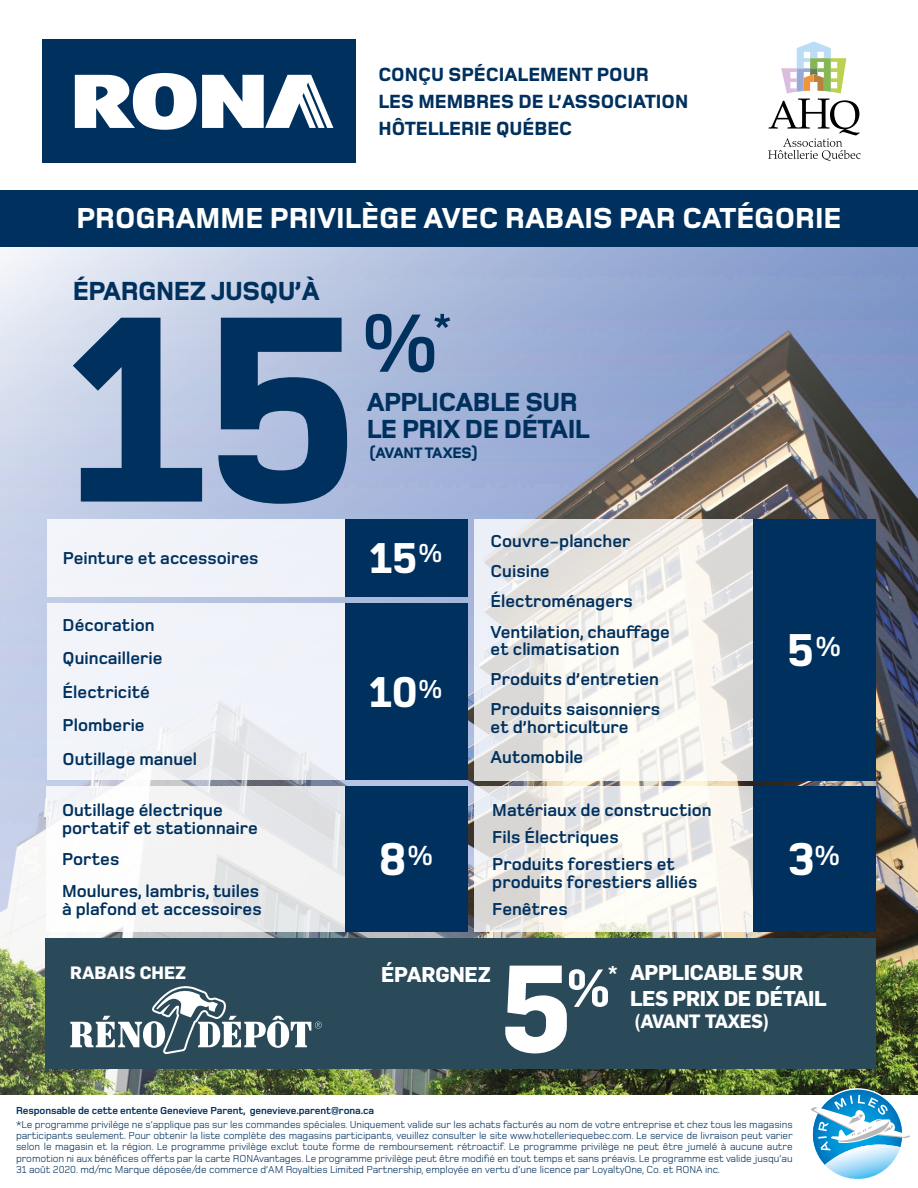
<style>
.page{position:relative;width:918px;height:1188px;background:#fff}
.page>*{position:absolute;margin:0;border:0;box-sizing:border-box;transform-origin:0 0}
.t1{font:700 121.2px "Flama";color:#fff}
.t2{font:700 51.3px "Flama";color:#fff}
.t3{font:800 47.85px "Foundry Monoline";color:#fff}
.t4{font:800 44.85px "Foundry Monoline";color:#fff}
.t5{font:800 30px "Foundry Monoline";color:#fff}
.t6{font:800 27.15px/27.2px "Foundry Monoline";letter-spacing:-.02em;color:#00305d}
.t7{font:700 21.6px "Flama";color:#fff}
.t8{font:700 21px/25.2px "Flama";letter-spacing:-.02em;color:#fff}
.t9{font:800 19.8px/27px "Foundry Monoline";color:#00305d}
.t10{font:700 18.9px "Flama";letter-spacing:-.025em;color:#fff}
.t11{font:700 17.85px/30px "Foundry Monoline";color:#00305d}
.t12{font:700 17.55px "Flama";color:#fff}
.t13{font:800 15.75px "Foundry Monoline";letter-spacing:-.02em;color:#00305d}
.t14{font:10.5px/11.2px "Foundry Monoline";letter-spacing:-.01em;color:#00305d;text-align:justify}
.t15{font:700 10.5px "Foundry Monoline";letter-spacing:-.01em;color:#00305d}
</style>
<div class="page">
<img style="left:0;top:246px;width:918px;height:849px">
<div style="left:0;top:190px;width:918px;height:56px;background:#00305d"></div>
<svg style="left:434px;top:314px;width:16px;height:14px"></svg>
<svg style="left:73px;top:314px;width:361px;height:190px;background:#6984a8"></svg>
<svg style="left:811px;top:1095px;width:99px;height:84px"></svg>
<div style="left:42px;top:40px;width:314px;height:123px;background:#00305d"></div>
<svg style="left:75px;top:73px;width:258px;height:57px"></svg>
<div style="left:47px;top:519px;width:421px;height:77px;background:#f0f3f9"></div>
<svg style="left:47px;top:603px;width:298px;height:177px;fill:#f0f3f9"></svg>
<svg style="left:47px;top:786px;width:298px;height:146px"></svg>
<svg style="left:474px;top:519px;width:279px;height:261px"></svg>
<div style="left:345px;top:519px;width:123px;height:77px;background:#00305d"></div>
<div style="left:345px;top:603px;width:122px;height:177px;background:#00305d"></div>
<div style="left:345px;top:786px;width:123px;height:146px;background:#00305d"></div>
<div style="left:753px;top:519px;width:123px;height:261px;background:#00305d"></div>
<svg style="left:474px;top:786px;width:279px;height:146px;fill:#f7f6ee"></svg>
<div style="left:753px;top:786px;width:123px;height:146px;background:#00305d"></div>
<svg style="left:768px;top:41px;width:93px;height:120px"></svg>
<div style="left:46px;top:938px;width:830px;height:131px;background:#2a4a59"></div>
<svg style="left:70px;top:986px;width:252px;height:68px"></svg>
<h3 class="t9" style="left:379px;top:61px;width:311px">CONÇU SPÉCIALEMENT POUR<br>LES MEMBRES DE L’ASSOCIATION<br>HÔTELLERIE QUÉBEC</h3>
<h3 class="t5" style="left:76px;top:202px;width:767px">PROGRAMME PRIVILÈGE AVEC RABAIS PAR CATÉGORIE</h3>
<h3 class="t6" style="left:73px;top:278px;width:248px">ÉPARGNEZ JUSQU’À</h3>
<h3 class="t11" style="left:63px;top:543px;width:197px">Peinture et accessoires</h3>
<h3 class="t11" style="left:63px;top:608px;width:136px;line-height:33.5px">Décoration<br>Quincaillerie<br>Électricité<br>Plomberie<br>Outillage manuel</h3>
<h3 class="t11" style="left:62px;top:801px;width:197px;line-height:18px">Outillage électrique portatif et stationnaire</h3>
<h3 class="t11" style="left:62px;top:844px;width:199px;line-height:31.5px">Portes<br>Moulures, lambris, tuiles</h3>
<h3 class="t11" style="left:62px;top:894px;width:201px">à plafond et accessoires</h3>
<h3 class="t6" style="left:367px;top:388px;width:225px">APPLICABLE SUR<br>LE PRIX DE DÉTAIL</h3>
<h3 class="t13" style="left:370px;top:444px;width:109px">(AVANT TAXES)</h3>
<h3 class="t4" style="left:369px;top:534px;width:75px">15<sup>%</sup></h3>
<h3 class="t4" style="left:369px;top:668px;width:75px">10<sup>%</sup></h3>
<h3 class="t3" style="left:379px;top:834px;width:56px">8<sup>%</sup></h3>
<h3 class="t11" style="left:491px;top:527px;width:181px">Couvre-plancher<br>Cuisine<br>Électroménagers<br>Ventilation, chauffage</h3>
<h3 class="t11" style="left:491px;top:635px;width:171px">et climatisation<br>Produits d’entretien<br>Produits saisonniers</h3>
<h3 class="t11" style="left:491px;top:713px;width:140px">et d’horticulture<br>Automobile</h3>
<h3 class="t11" style="left:492px;top:797px;width:221px;line-height:27px">Matériaux de construction<br>Fils Électriques<br>Produits forestiers et</h3>
<h3 class="t11" style="left:492px;top:869px;width:207px;line-height:27px">produits forestiers alliés<br>Fenêtres</h3>
<h3 class="t3" style="left:787px;top:625px;width:56px">5<sup>%</sup></h3>
<h3 class="t3" style="left:788px;top:834px;width:54px">3<sup>%</sup></h3>
<h3 class="t8" style="left:381px;top:961px;width:111px">ÉPARGNEZ</h3>
<h3 class="t7" style="left:608px;top:961px;width:12px">*</h3>
<h3 class="t12" style="left:70px;top:961px;width:118px">RABAIS CHEZ</h3>
<h3 class="t8" style="left:630px;top:960px;width:198px">APPLICABLE SUR<br>LES PRIX DE DÉTAIL</h3>
<h1 class="t1" style="left:500px;top:934px;width:73px">5</h1>
<h2 class="t2" style="left:567px;top:956px;width:45px">%</h2>
<h3 class="t10" style="left:634px;top:1010px;width:137px">(AVANT TAXES)</h3>
<p class="t15" style="left:16px;top:1105px;width:360px">Responsable de cette entente Genevieve Parent, genevieve.parent@rona.ca</p>
<p class="t14" style="left:16px;top:1119px;width:778px">*Le programme privilège ne s’applique pas sur les commandes spéciales. Uniquement valide sur les achats facturés au nom de votre entreprise et chez tous les magasins participants seulement. Pour obtenir la liste complète des magasins participants, veuillez consulter le site www.hotelleriequebec.com. Le service de livraison peut varier selon le magasin et la région. Le programme privilège exclut toute forme de remboursement rétroactif. Le programme privilège ne peut être jumelé à aucune autre promotion ni aux bénéfices offerts par la carte RONAvantages. Le programme privilège peut être modifié en tout temps et sans préavis. Le programme est valide jusqu’au 31 août 2020. md/mc Marque déposée/de commerce d’AM Royalties Limited Partnership, employée en vertu d’une licence par LoyaltyOne, Co. et RONA inc.</p>
</div>
